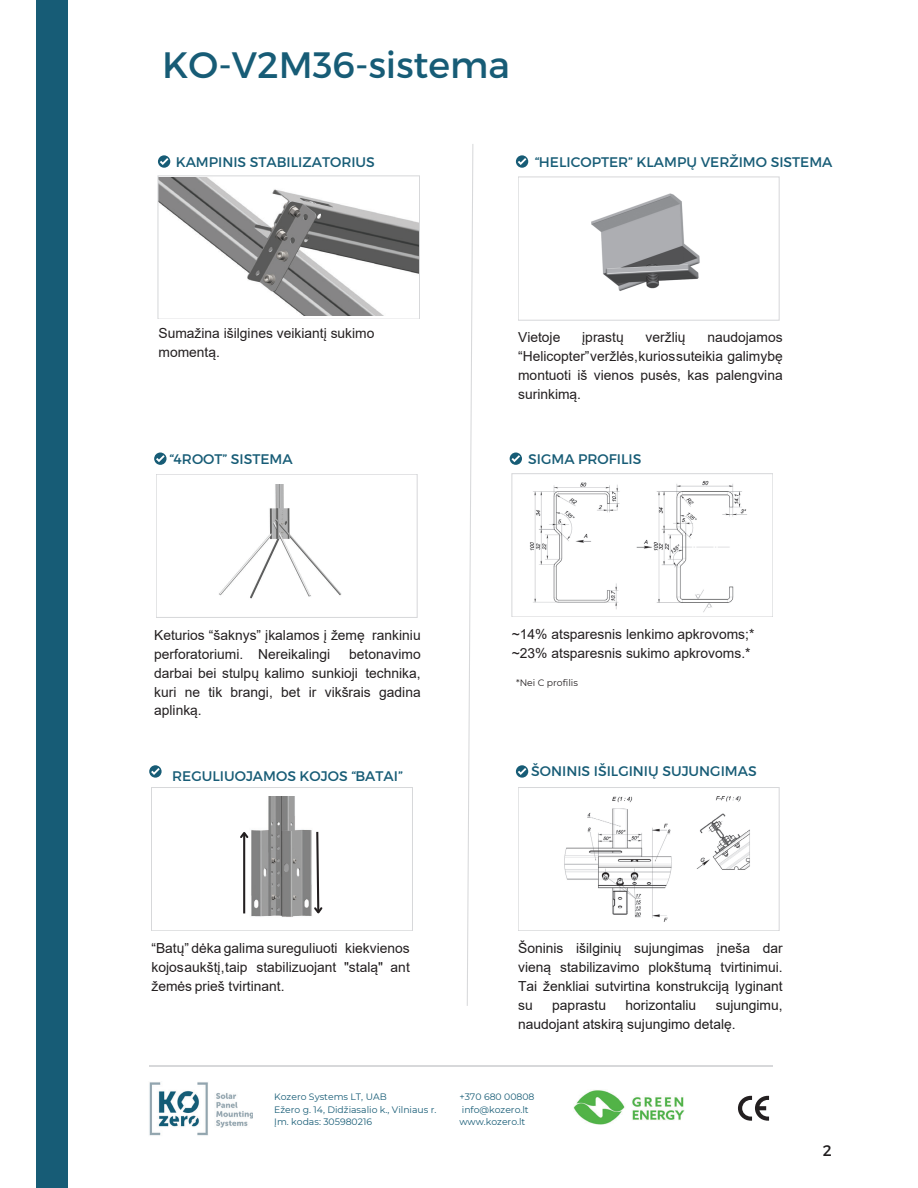
<style>
.page{position:relative;width:918px;height:1188px;background:#fff}
.page>*{position:absolute;margin:0;border:0;box-sizing:border-box;transform-origin:0 0}
.t1{font:36.75px "Montserrat";color:#175c76}
.t2{font:15.3px "Montserrat";color:#201d1e}
.t3{font:13.95px "Montserrat";color:#175c76}
.t4{font:13.8px/18.9px "Arial";color:#231f20}
.t5{font:13.8px/18.9px "Arial";color:#201d1e;text-align:justify}
.t6{font:9.3px/12.5px "Montserrat";color:#175c76}
.t7{font:9.3px "Montserrat";color:#231f20}
</style>
<div class="page">
<hr style="left:149px;top:1065px;width:624px;height:2px;background:#d7d8da">
<div style="left:36px;top:0;width:31px;height:1187px;background:#175c76"></div>
<div style="left:156px;top:474px;width:261px;height:143px;border:1px solid #d7d8da"></div>
<svg style="left:154px;top:453px;width:13px;height:12px"></svg>
<svg style="left:156px;top:455px;width:9px;height:7px"></svg>
<svg style="left:467px;top:144px;width:7px;height:862px"></svg>
<img style="left:219px;top:484px;width:123px;height:115px">
<div style="left:510px;top:453px;width:12px;height:12px;background:#175c76;border-radius:50%"></div>
<svg style="left:512px;top:455px;width:8px;height:7px"></svg>
<div style="left:512px;top:474px;width:261px;height:143px;border:1px solid #d7d8da"></div>
<img style="left:160px;top:178px;width:260px;height:138px">
<div style="left:158px;top:176px;width:261px;height:143px;border:1px solid #d7d8da"></div>
<svg style="left:516px;top:155px;width:12px;height:13px"></svg>
<svg style="left:518px;top:158px;width:8px;height:7px"></svg>
<div style="left:518px;top:177px;width:261px;height:143px;border:1px solid #d7d8da"></div>
<svg style="left:158px;top:155px;width:12px;height:13px"></svg>
<svg style="left:160px;top:158px;width:8px;height:7px"></svg>
<img style="left:591px;top:193px;width:109px;height:98px">
<svg style="left:149px;top:765px;width:13px;height:13px"></svg>
<svg style="left:151px;top:768px;width:9px;height:7px"></svg>
<div style="left:151px;top:788px;width:262px;height:143px;border:1px solid #d7d8da"></div>
<img style="left:243px;top:797px;width:69px;height:120px">
<svg style="left:516px;top:765px;width:12px;height:13px"></svg>
<svg style="left:518px;top:768px;width:8px;height:7px"></svg>
<div style="left:518px;top:788px;width:261px;height:143px;border:1px solid #d7d8da"></div>
<img style="left:564px;top:796px;width:186px;height:126px">
<img style="left:530px;top:482px;width:90px;height:128px">
<svg style="left:314px;top:831px;width:9px;height:83px"></svg>
<hr style="left:243px;top:833px;width:2px;height:80px;background:#231f20">
<svg style="left:240px;top:829px;width:10px;height:11px"></svg>
<img style="left:636px;top:480px;width:111px;height:132px">
<img style="left:216px;top:1093px;width:37px;height:35px">
<img style="left:149px;top:1082px;width:59px;height:54px">
<svg style="left:738px;top:1096px;width:31px;height:25px"></svg>
<img style="left:574px;top:1090px;width:111px;height:35px">
<h1 class="t1" style="left:162px;top:41px;width:349px">KO-V2M36-sistema</h1>
<p class="t3" style="left:176px;top:153px;width:201px">KAMPINIS STABILIZATORIUS</p>
<p class="t3" style="left:535px;top:153px;width:299px">“HELICOPTER” KLAMPŲ VERŽIMO SISTEMA</p>
<p class="t4" style="left:159px;top:324px;width:218px">Sumažina išilgines veikiantį sukimo momentą.</p>
<p class="t3" style="left:170px;top:450px;width:125px">“4ROOT” SISTEMA</p>
<p class="t4" style="left:518px;top:328px;width:44px">Vietoje</p>
<p class="t4" style="left:582px;top:328px;width:43px">įprastų</p>
<p class="t4" style="left:646px;top:328px;width:41px">veržlių</p>
<p class="t4" style="left:518px;top:328px;width:266px;text-align:justify;text-indent:189px">naudojamos “Helicopter” veržlės, kurios suteikia galimybę montuoti iš vienos pusės, kas palengvina surinkimą.</p>
<p class="t3" style="left:528px;top:450px;width:115px">SIGMA PROFILIS</p>
<p class="t4" style="left:154px;top:625px;width:268px">Keturios “šaknys” įkalamos į žemę rankiniu perforatoriumi. Nereikalingi</p>
<p class="t4" style="left:154px;top:644px;width:268px;text-align:justify;text-indent:195px">betonavimo darbai bei stulpų kalimo sunkioji technika, kuri ne tik brangi, bet ir vikšrais gadina aplinką.</p>
<p class="t3" style="left:172px;top:767px;width:232px">REGULIUOJAMOS KOJOS “BATAI”</p>
<p class="t4" style="left:151px;top:939px;width:260px;text-align:justify">“Batų” dėka galima sureguliuoti kiekvienos kojos aukštį, taip stabilizuojant "stalą" ant žemės prieš tvirtinant.</p>
<p class="t4" style="left:512px;top:625px;width:244px">~14% atsparesnis lenkimo apkrovoms;* ~23% atsparesnis sukimo apkrovoms.*</p>
<p class="t7" style="left:516px;top:677px;width:63px">*Nei C profilis</p>
<p class="t3" style="left:531px;top:762px;width:227px">ŠONINIS IŠILGINIŲ SUJUNGIMAS</p>
<p class="t5" style="left:518px;top:939px;width:266px">Šoninis išilginių sujungimas įneša dar vieną stabilizavimo plokštumą tvirtinimui.<br>Tai ženkliai sutvirtina konstrukciją lyginant su</p>
<p class="t5" style="left:518px;top:996px;width:266px;text-indent:198px">sujungimu, naudojant atskirą sujungimo detalę.</p>
<p class="t5" style="left:552px;top:996px;width:55px">paprastu</p>
<p class="t5" style="left:626px;top:996px;width:72px">horizontaliu</p>
<p class="t6" style="left:274px;top:1091px;width:164px">Kozero Systems LT, UAB<br>Ežero g. 14, Didžiasalio k., Vilniaus r.<br>Įm. kodas: 305980216</p>
<p class="t6" style="left:459px;top:1091px;width:77px">+370 680 00808 info@kozero.lt www.kozero.lt</p>
<p class="t2" style="left:823px;top:1140px;width:10px">2</p>
</div>
